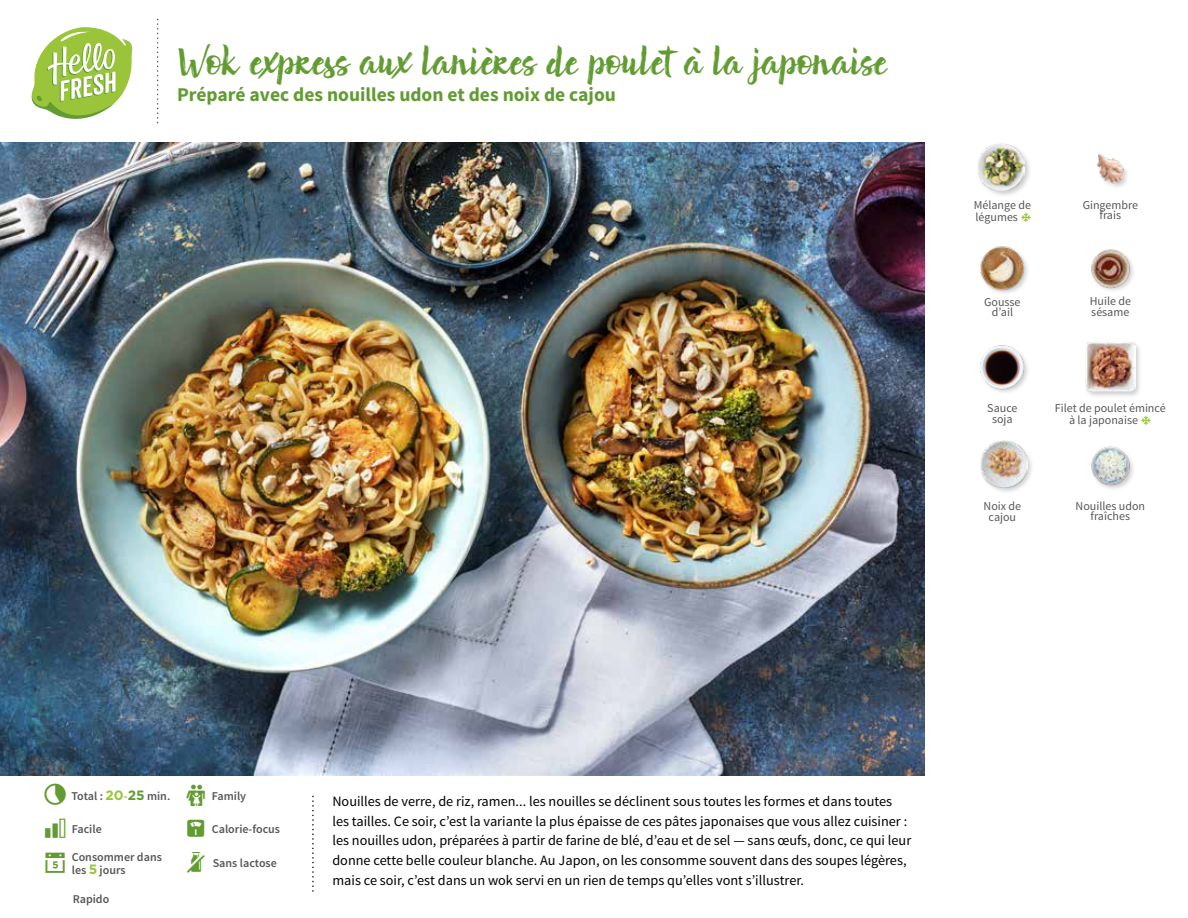
<style>
.page{position:relative;width:1188px;height:918px;background:#fff}
.page>*{position:absolute;margin:0;border:0;box-sizing:border-box;transform-origin:0 0}
.t1{font:43.5px "Brun";color:#619b31}
.t2{font:700 19.5px "Source Sans Pro";color:#619b31}
.t3{font:14.25px/19.5px "Source Sans Pro";color:#000}
.t4{font:12px/10.5px "Source Sans Pro";color:#575756;text-align:center}
.t5{font:600 12px/12.9px "Source Sans Pro";color:#575756}
.s1{font-family:"Gotham";font-weight:700;font-size:13.5px;color:#9ac43a}
.s2{color:#87ac54}
.s3{font-family:"Gotham";font-weight:700;font-size:13.5px;color:#619b31}
</style>
<div class="page">
<svg style="left:31px;top:27px;width:102px;height:92px"></svg>
<img style="left:0;top:142px;width:925px;height:634px">
<img style="left:1096px;top:153px;width:31px;height:34px">
<div style="left:1084px;top:341px;width:59px;height:58px;background:#000;opacity:.2"></div>
<img style="left:1085px;top:342px;width:50px;height:50px">
<img style="left:1091px;top:249px;width:42px;height:42px">
<img style="left:1091px;top:446px;width:42px;height:43px">
<div style="left:976px;top:142px;width:56px;height:57px;background:#000;opacity:.2"></div>
<img style="left:978px;top:144px;width:47px;height:47px">
<img style="left:980px;top:345px;width:48px;height:48px">
<div style="left:978px;top:439px;width:56px;height:56px;background:#000;opacity:.2"></div>
<img style="left:980px;top:441px;width:47px;height:46px">
<img style="left:980px;top:246px;width:48px;height:47px">
<h1 class="t1" style="left:177px;top:34px;width:711px">Wok express aux lanières de poulet à la japonaise</h1>
<h2 class="t2" style="left:177px;top:82px;width:440px">Préparé avec des nouilles udon et des noix de cajou</h2>
<p class="t4" style="left:974px;top:199px;width:59px;line-height:12px;text-align:left">Mélange de légumes</p>
<p class="t4" style="left:984px;top:297px;width:38px">Gousse d’ail</p>
<p class="t4" style="left:1083px;top:199px;width:57px">Gingembre frais</p>
<p class="t4" style="left:1090px;top:296px;width:43px;text-align:left">Huile de sésame</p>
<p class="t4" style="left:987px;top:403px;width:32px">Sauce soja</p>
<p class="t4" style="left:984px;top:501px;width:39px">Noix de cajou</p>
<p class="t4" style="left:1069px;top:402px;width:98px;line-height:12px;text-align:left;text-indent:-14px">Filet de poulet émincé à la japonaise</p>
<p class="t4" style="left:1076px;top:501px;width:71px">Nouilles udon fraîches</p>
<p class="t5" style="left:71px;top:790px;width:100px">Total : <span class="s1">20</span><span class="s2">-</span><span class="s3">25</span> min.</p>
<p class="t5" style="left:212px;top:789px;width:36px">Family</p>
<p class="t5" style="left:72px;top:823px;width:31px">Facile</p>
<p class="t5" style="left:212px;top:823px;width:70px">Calorie-focus</p>
<p class="t5" style="left:72px;top:851px;width:92px">Consommer dans les <span class="s1">5</span> jours</p>
<p class="t5" style="left:213px;top:857px;width:66px">Sans lactose</p>
<p class="t5" style="left:73px;top:893px;width:38px">Rapido</p>
<p class="t3" style="left:332px;top:792px;width:580px">Nouilles de verre, de riz, ramen... les nouilles se déclinent sous toutes les formes et dans toutes les tailles. Ce soir, c’est la variante la plus épaisse de ces pâtes japonaises que vous allez cuisiner : les nouilles udon, préparées à partir de farine de blé, d’eau et de sel — sans œufs, donc, ce qui leur donne cette belle couleur blanche. Au Japon, on les consomme souvent dans des soupes légères, mais ce soir, c’est dans un wok servi en un rien de temps qu’elles vont s’illustrer.</p>
</div>
